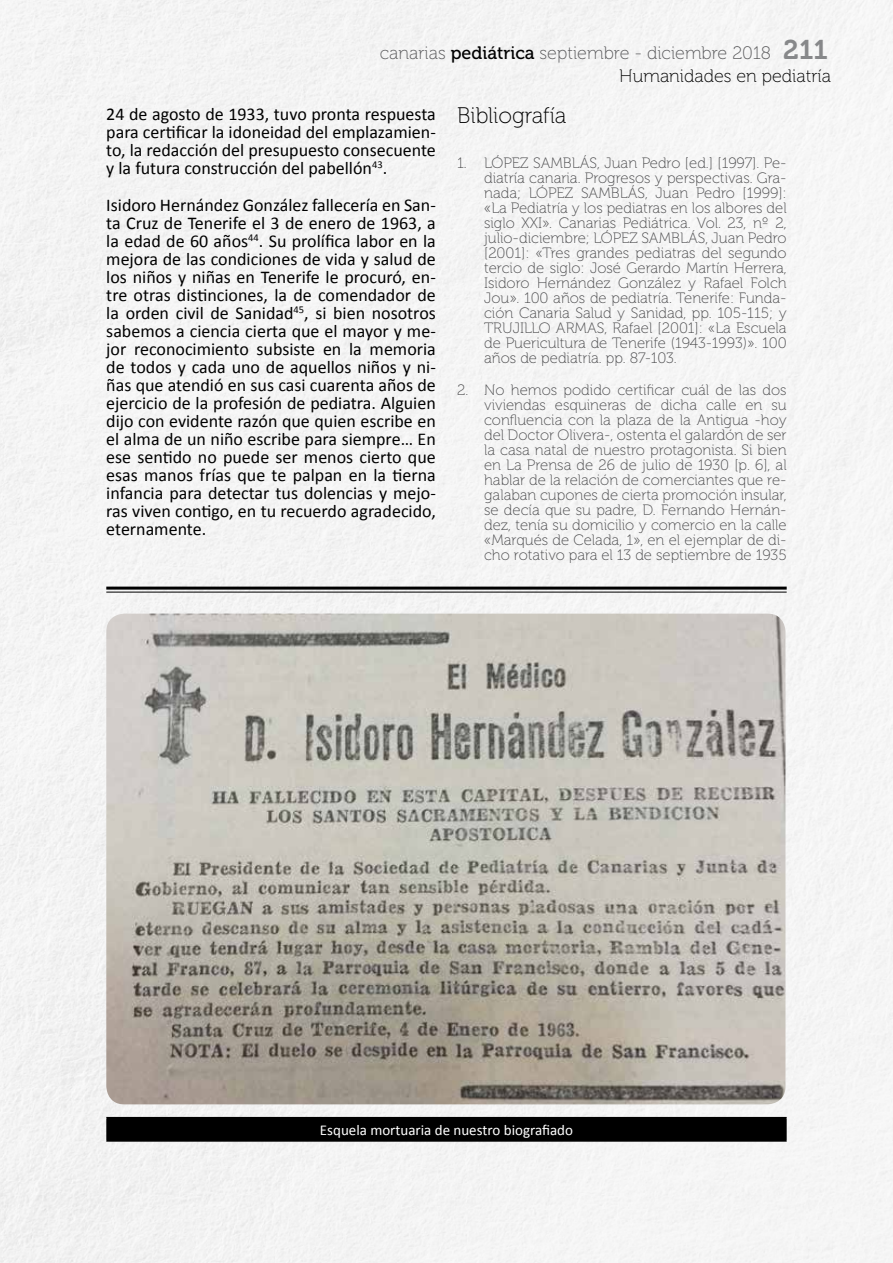
<style>
.page{position:relative;width:893px;height:1263px;background:#fff}
.page>*{position:absolute;margin:0;border:0;box-sizing:border-box;transform-origin:0 0}
.t1{font:22.5px "Museo 100";color:#000}
.t2{font:18px/18px "Calibri";color:#000;text-align:justify}
.t3{font:18px/23px "Museo 100";color:#58585a;text-align:right}
.t4{font:15px/15px "Museo 100";color:#4b4b4d;text-align:justify}
.t5{font:15px "Calibri";color:#fff}
.s1{font-family:"Museo 500";color:#000}
.s2{font-family:"Museo 700";font-size:27px;color:#87888a}
.s3{color:#000}
</style>
<div class="page">
<img style="left:106px;top:614px;width:679px;height:490px">
<div style="left:107px;top:1118px;width:679px;height:23px;background:#000"></div>
<hr style="left:106px;top:1117px;width:681px;height:1px;background:#000">
<hr style="left:106px;top:1118px;width:2px;height:22px;background:#000">
<hr style="left:785px;top:1118px;width:2px;height:22px;background:#000">
<hr style="left:106px;top:1140px;width:681px;height:2px;background:#000">
<hr style="left:106px;top:587px;width:681px;height:3px;background:#000">
<hr style="left:106px;top:592px;width:681px;height:1px;background:#000">
<p class="t3" style="left:380px;top:41px;width:453px">canarias <span class="s1">pediátrica</span> septiembre - diciembre 2018 <span class="s2">211<br></span><span class="s3">Humanidades en pediatría</span></p>
<p class="t2" style="left:106px;top:104px;width:331px">24 de agosto de 1933, tuvo pronta respuesta para certificar la idoneidad del emplazamien&shy;to, la redacción del presupuesto consecuente y la futura construcción del pabellón<sup>43</sup>.</p>
<p class="t2" style="left:106px;top:195px;width:331px">Isidoro Hernández González fallecería en San&shy;ta Cruz de Tenerife el 3 de enero de 1963, a la edad de 60 años<sup>44</sup>. Su prolífica labor en la mejora de las condiciones de vida y salud de los niños y niñas en Tenerife le procuró, en&shy;tre otras distinciones, la de comendador de la orden civil de Sanidad<sup>45</sup>, si bien nosotros sabemos a ciencia cierta que el mayor y me&shy;jor reconocimiento subsiste en la memoria de todos y cada uno de aquellos niños y ni&shy;ñas que atendió en sus casi cuarenta años de ejercicio de la profesión de pediatra. Alguien dijo con evidente razón que quien escribe en el alma de un niño escribe para siempre… En ese sentido no puede ser menos cierto que esas manos frías que te palpan en la tierna infancia para detectar tus dolencias y mejo&shy;ras viven contigo, en tu recuerdo agradecido, eternamente.</p>
<h1 class="t1" style="left:457px;top:104px;width:111px">Bibliografía</h1>
<p class="t4" style="left:484px;top:156px;width:304px;text-indent:-27px">1. LÓPEZ SAMBLÁS, Juan Pedro [ed.] [1997]. Pe&shy;diatría canaria. Progresos y perspectivas. Gra&shy;nada; LÓPEZ SAMBLÁS, Juan Pedro [1999]: «La Pediatría y los pediatras en los albores del siglo XXI». Canarias Pediátrica. Vol. 23, nº 2, julio-diciembre; LÓPEZ SAMBLÁS, Juan Pedro [2001]: «Tres grandes pediatras del segundo tercio de siglo: José Gerardo Martín Herrera, Isidoro Hernández González y Rafael Folch Jou». 100 años de pediatría. Tenerife: Funda&shy;ción Canaria Salud y Sanidad, pp. 105-115; y TRUJILLO ARMAS, Rafael [2001]: «La Escuela de Puericultura de Tenerife (1943-1993)». 100 años de pediatría. pp. 87-103.</p>
<p class="t4" style="left:484px;top:383px;width:304px;text-indent:-27px">2. No hemos podido certificar cuál de las dos viviendas esquineras de dicha calle en su confluencia con la plaza de la Antigua -hoy del Doctor Olivera-, ostenta el galardón de ser la casa natal de nuestro protagonista. Si bien en La Prensa de 26 de julio de 1930 [p. 6], al hablar de la relación de comerciantes que re&shy;galaban cupones de cierta promoción insular, se decía que su padre, D. Fernando Hernán&shy;dez, tenía su domicilio y comercio en la calle «Marqués de Celada, 1», en el ejemplar de di&shy;cho rotativo para el 13 de septiembre de 1935</p>
<p class="t5" style="left:320px;top:1121px;width:255px">Esquela mortuaria de nuestro biografiado</p>
</div>
